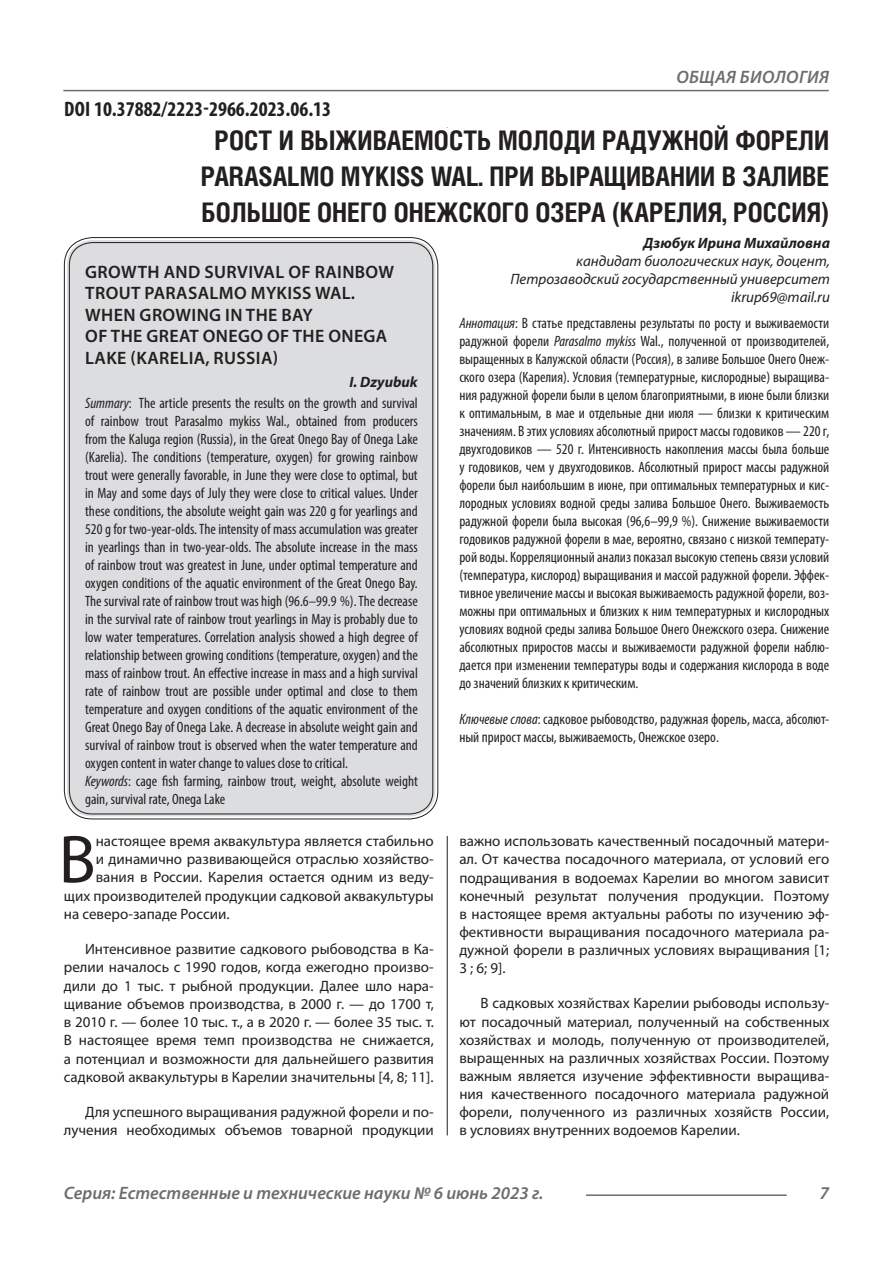
<style>
.page{position:relative;width:893px;height:1263px;background:#fff}
.page>*{position:absolute;margin:0;border:0;box-sizing:border-box;transform-origin:0 0}
.Статья_текст_первый{font:68.4px "Myriad Pro";color:#231f20}
.Статья_название{font:700 27px/36px "Helios Cond C";color:#231f20;text-align:center}
.ДОИ{font:700 condensed 21px "Myriad Pro";color:#231f20}
.Статья_название_англ{font:600 18px/21.6px "Myriad Pro";letter-spacing:.02em;color:#231f20}
.t1{font:italic 600 18px "Myriad Pro";color:#6c6d70}
.t2{font:italic 600 18px "Myriad Pro";letter-spacing:.02em;color:#6c6d70}
.Статья_аннотация_тек{font:condensed 15px/18px "Myriad Pro";color:#231f20;text-align:justify}
.Статья_аннотация_анг{font:condensed 15px/18px "Myriad Pro";color:#231f20;text-align:justify}
.Статья_текст{font:15px/18.1px "Myriad Pro";color:#231f20;text-align:justify}
.Статья_текст_первый-2{font:15px "Myriad Pro";color:#231f20}
.Статья_автор_инфо{font:italic 15px/18px "Myriad Pro";color:#231f20;text-align:right}
.Статья_автор_инфо-2{font:italic 700 15px "Myriad Pro";color:#231f20}
.Статья_автор_англ{font:italic 700 15px "Myriad Pro";color:#231f20}
.s1{font-style:italic}
</style>
<div class="page">
<hr style="left:447px;top:128px;width:1px;height:1007px;background:#231f20">
<hr style="left:63px;top:90px;width:766px;height:1px;background:#6c6d70">
<hr style="left:586px;top:1194px;width:201px;height:2px;background:#6c6d70">
<div style="left:67px;top:240px;width:368px;height:576px;background:#dcdddf;border-radius:26px"></div>
<p class="t2" style="left:676px;top:66px;width:154px">ОБЩАЯ БИОЛОГИЯ</p>
<p class="Статья_название" style="left:201px;top:121px;width:630px">РОСТ И ВЫЖИВАЕМОСТЬ МОЛОДИ РАДУЖНОЙ ФОРЕЛИ<br>PARASALMO MYKISS WAL. ПРИ ВЫРАЩИВАНИИ В ЗАЛИВЕ<br>БОЛЬШОЕ ОНЕГО ОНЕЖСКОГО ОЗЕРА (КАРЕЛИЯ, РОССИЯ)</p>
<p class="Статья_автор_инфо-2" style="left:643px;top:233px;width:188px">Дзюбук Ирина Михайловна</p>
<p class="Статья_автор_инфо" style="left:510px;top:252px;width:321px">кандидат биологических наук, доцент,<br>Петрозаводский государственный университет</p>
<p class="Статья_автор_инфо" style="left:731px;top:288px;width:100px">ikrup69@mail.ru</p>
<p class="Статья_аннотация_тек" style="left:459px;top:314px;width:371px"><span class="s1">Аннотация</span>: В статье представлены результаты по росту и выживаемости радужной форели <span class="s1">Parasalmo mykiss</span> Wal., полученной от производителей, выращенных в Калужской области (Россия), в заливе Большое Онего Онеж&shy;ского озера (Карелия). Условия (температурные, кислородные) выращива&shy;ния радужной форели были в целом благоприятными, в июне были близки к оптимальным, в мае и отдельные дни июля — близки к критическим значениям. В этих условиях абсолютный прирост массы годовиков — 220 г, двухгодовиков — 520 г. Интенсивность накопления массы была больше у годовиков, чем у двухгодовиков. Абсолютный прирост массы радужной форели был наибольшим в июне, при оптимальных температурных и кис&shy;лородных условиях водной среды залива Большое Онего. Выживаемость радужной форели была высокая (96,6–99,9 %). Снижение выживаемости годовиков радужной форели в мае, вероятно, связано с низкой температу&shy;рой воды. Корреляционный анализ показал высокую степень связи условий (температура, кислород) выращивания и массой радужной форели. Эффек&shy;тивное увеличение массы и высокая выживаемость радужной форели, воз&shy;можны при оптимальных и близких к ним температурных и кислородных условиях водной среды залива Большое Онего Онежского озера. Снижение абсолютных приростов массы и выживаемости радужной форели наблю&shy;дается при изменении температуры воды и содержания кислорода в воде до значений близких к критическим.</p>
<p class="Статья_аннотация_тек" style="left:459px;top:710px;width:371px"><span class="s1">Ключевые слова</span>: садковое рыбоводство, радужная форель, масса, абсолют&shy;ный прирост массы, выживаемость, Онежское озеро.</p>
<p class="ДОИ" style="left:64px;top:96px;width:269px">DOI 10.37882/2223-2966.2023.06.13</p>
<p class="Статья_название_англ" style="left:85px;top:260px;width:310px">GROWTH AND SURVIVAL OF RAINBOW<br>TROUT PARASALMO MYKISS WAL.<br>WHEN GROWING IN THE BAY<br>OF THE GREAT ONEGO OF THE ONEGA<br>LAKE (KARELIA, RUSSIA)</p>
<p class="Статья_автор_англ" style="left:349px;top:372px;width:70px">I. Dzyubuk</p>
<p class="Статья_аннотация_анг" style="left:85px;top:394px;width:334px"><span class="s1">Summary</span>: The article presents the results on the growth and survival of rainbow trout Parasalmo mykiss Wal., obtained from producers from the Kaluga region (Russia), in the Great Onego Bay of Onega Lake (Karelia). The conditions (temperature, oxygen) for growing rainbow trout were generally favorable, in June they were close to optimal, but in May and some days of July they were close to critical values. Under these conditions, the absolute weight gain was 220 g for yearlings and 520 g for two-year-olds. The intensity of mass accumulation was greater in yearlings than in two-year-olds. The absolute increase in the mass of rainbow trout was greatest in June, under optimal temperature and oxygen conditions of the aquatic environment of the Great Onego Bay.<br>The survival rate of rainbow trout was high (96.6–99.9 %). The decrease in the survival rate of rainbow trout yearlings in May is probably due to low water temperatures. Correlation analysis showed a high degree of relationship between growing conditions (temperature, oxygen) and the mass of rainbow trout. An effective increase in mass and a high survival rate of rainbow trout are possible under optimal and close to them temperature and oxygen conditions of the aquatic environment of the Great Onego Bay of Onega Lake. A decrease in absolute weight gain and survival of rainbow trout is observed when the water temperature and oxygen content in water change to values close to critical.</p>
<p class="Статья_аннотация_анг" style="left:85px;top:772px;width:334px"><span class="s1">Keywords</span>: cage fish farming, rainbow trout, weight, absolute weight gain, survival rate, Onega Lake</p>
<p class="Статья_текст_первый" style="left:59px;top:817px;width:39px">В</p>
<p class="Статья_текст_первый-2" style="left:96px;top:832px;width:340px">настоящее время аквакультура является стабильно</p>
<p class="Статья_текст" style="left:459px;top:832px;width:371px">важно использовать качественный посадочный матери&shy;ал. От качества посадочного материала, от условий его подращивания в водоемах Карелии во многом зависит конечный результат получения продукции. Поэтому в настоящее время актуальны работы по изучению эф&shy;фективности выращивания посадочного материала ра&shy;дужной форели в различных условиях выращивания [1; 3 ; 6; 9].</p>
<p class="Статья_текст" style="left:459px;top:994px;width:371px;text-indent:21px">В садковых хозяйствах Карелии рыбоводы использу&shy;ют посадочный материал, полученный на собственных хозяйствах и молодь, полученную от производителей, выращенных на различных хозяйствах России. Поэтому важным является изучение эффективности выращива&shy;ния качественного посадочного материала радужной форели, полученного из различных хозяйств России, в условиях внутренних водоемов Карелии.</p>
<p class="Статья_текст_первый-2" style="left:96px;top:850px;width:340px">и динамично развивающейся отраслью хозяйство-</p>
<p class="Статья_текст_первый-2" style="left:96px;top:868px;width:340px">вания в России. Карелия остается одним из веду-</p>
<p class="Статья_текст_первый-2" style="left:64px;top:886px;width:371px">щих производителей продукции садковой аквакультуры</p>
<p class="Статья_текст_первый-2" style="left:64px;top:904px;width:167px">на северо-западе России.</p>
<p class="Статья_текст" style="left:64px;top:940px;width:371px;text-indent:21px">Интенсивное развитие садкового рыбоводства в Ка&shy;релии началось с 1990 годов, когда ежегодно произво&shy;дили до 1 тыс. т рыбной продукции. Далее шло нара&shy;щивание объемов производства, в 2000 г. — до 1700 т, в 2010 г. — более 10 тыс. т., а в 2020 г. — более 35 тыс. т.<br>В настоящее время темп производства не снижается, а потенциал и возможности для дальнейшего развития садковой аквакультуры в Карелии значительны [4, 8; 11].</p>
<p class="Статья_текст" style="left:64px;top:1103px;width:371px;text-align:right">Для успешного выращивания радужной форели и по&shy;лучения необходимых объемов товарной продукции</p>
<p class="t1" style="left:64px;top:1182px;width:481px">Серия: Естественные и технические науки № 6 июнь 2023 г.</p>
<p class="t1" style="left:820px;top:1182px;width:11px">7</p>
</div>
